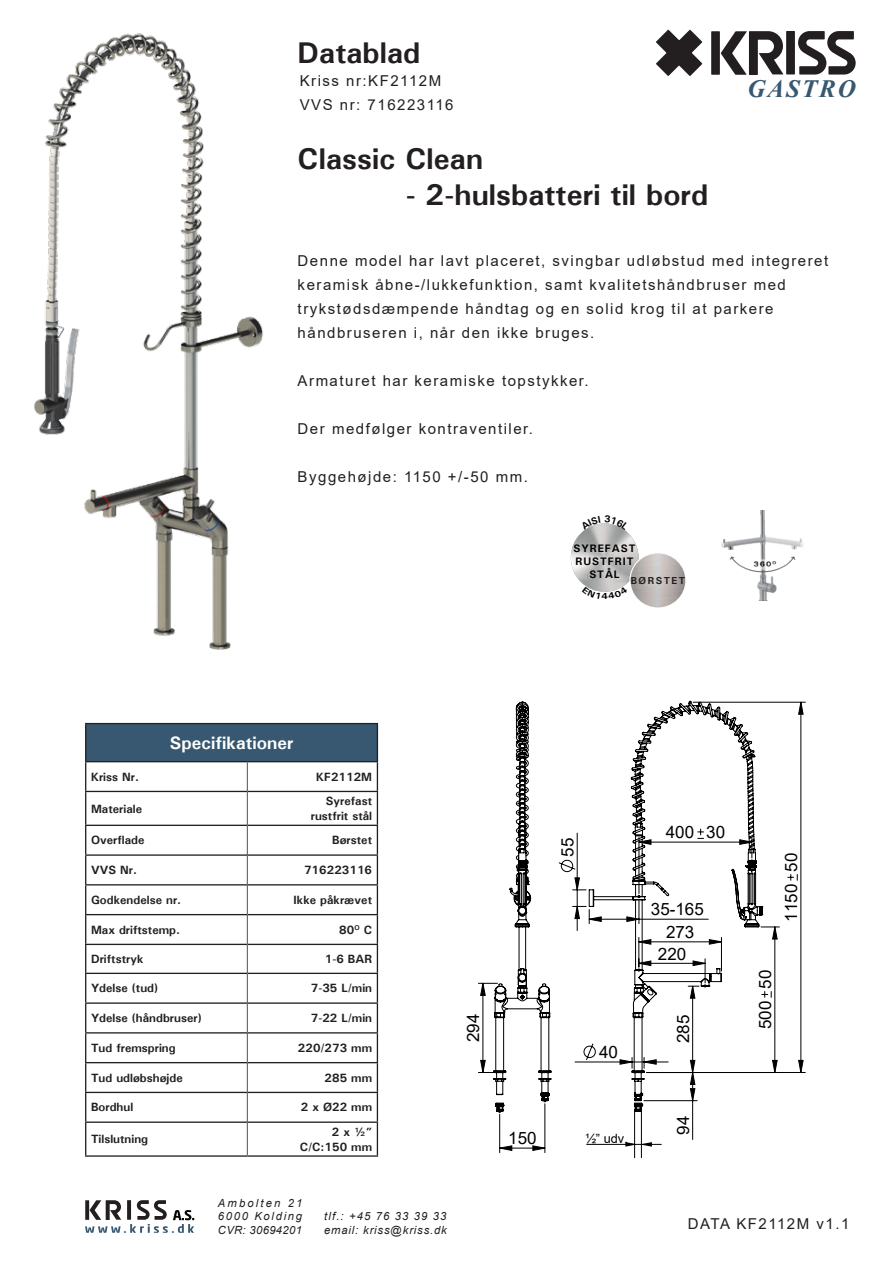
<style>
.page{position:relative;width:893px;height:1263px;background:#fff}
.page>*{position:absolute;margin:0;border:0;box-sizing:border-box;transform-origin:0 0}
.Model_overskrift{font:700 30px "Utah";color:#231f20}
.t1{font:italic 700 24.9px "Times New Roman";letter-spacing:.08em;color:#375870}
.Tabel_overskrift_lil{font:700 18px "Utah";color:#fff}
.t2{font:16.95px "Arial";color:#000}
.Brødtekst{font:15px/24px "Arial";letter-spacing:.1em;color:#231f20}
.t3{font:12.75px "Arial";color:#000}
.Tabel_tekst_lille_ve{font:700 12px "Utah";color:#231f20}
.Tabel_tekst_lille_hø{font:700 12px "Utah";color:#231f20}
.t4{font:italic 11.25px/13.5px "Arial";letter-spacing:.075em;color:#231f20}
.t5{font:italic 11.25px/13.5px "Arial";letter-spacing:.1em;color:#231f20;text-align:justify}
.t6{font:700 10.8px/13px "Utah";letter-spacing:.085em;color:#000001;text-align:center}
.t7{font:700 10.2px "Utah";letter-spacing:.14em;color:#231f20}
</style>
<div class="page">
<svg style="left:798px;top:31px;width:58px;height:44px"></svg>
<div style="left:786px;top:31px;width:9px;height:43px;background:#231f20"></div>
<svg style="left:656px;top:30px;width:46px;height:46px"></svg>
<svg style="left:711px;top:31px;width:72px;height:44px"></svg>
<img style="left:34px;top:33px;width:229px;height:617px">
<hr style="left:544px;top:1104px;width:1px;height:49px;background:#000">
<hr style="left:499px;top:1114px;width:1px;height:39px;background:#000">
<hr style="left:693px;top:702px;width:112px;height:1px;background:#000">
<hr style="left:646px;top:1072px;width:159px;height:1px;background:#000">
<svg style="left:500px;top:1112px;width:194px;height:38px"></svg>
<svg style="left:689px;top:700px;width:90px;height:372px"></svg>
<svg style="left:787px;top:701px;width:17px;height:371px"></svg>
<svg style="left:596px;top:701px;width:167px;height:411px"></svg>
<svg style="left:478px;top:701px;width:118px;height:412px"></svg>
<hr style="left:587px;top:1144px;width:74px;height:1px;background:#000">
<hr style="left:641px;top:1109px;width:1px;height:48px;background:#000">
<hr style="left:634px;top:1109px;width:1px;height:48px;background:#000">
<svg style="left:625px;top:1142px;width:27px;height:5px"></svg>
<img style="left:571px;top:523px;width:67px;height:69px;border-radius:34px">
<img style="left:630px;top:553px;width:56px;height:55px;border-radius:28px">
<div style="left:629px;top:552px;width:57px;height:57px;border:1px solid #fff;border-radius:50%"></div>
<div style="left:86px;top:723px;width:291px;height:39px;background:#375870"></div>
<hr style="left:85px;top:723px;width:162px;height:1px;background:#231f20">
<hr style="left:85px;top:724px;width:1px;height:37px;background:#231f20">
<hr style="left:247px;top:723px;width:131px;height:1px;background:#231f20">
<hr style="left:377px;top:724px;width:1px;height:37px;background:#231f20">
<hr style="left:85px;top:914px;width:162px;height:1px;background:#231f20">
<hr style="left:248px;top:914px;width:130px;height:1px;background:#231f20">
<hr style="left:85px;top:944px;width:162px;height:1px;background:#231f20">
<hr style="left:248px;top:944px;width:130px;height:1px;background:#231f20">
<hr style="left:85px;top:973px;width:162px;height:1px;background:#231f20">
<hr style="left:248px;top:973px;width:130px;height:1px;background:#231f20">
<hr style="left:85px;top:1002px;width:162px;height:2px;background:#231f20">
<hr style="left:248px;top:1002px;width:130px;height:2px;background:#231f20">
<hr style="left:85px;top:1032px;width:162px;height:1px;background:#231f20">
<hr style="left:248px;top:1032px;width:130px;height:1px;background:#231f20">
<hr style="left:85px;top:1062px;width:162px;height:1px;background:#231f20">
<hr style="left:248px;top:1062px;width:130px;height:1px;background:#231f20">
<hr style="left:85px;top:1092px;width:162px;height:1px;background:#231f20">
<hr style="left:248px;top:1092px;width:130px;height:1px;background:#231f20">
<hr style="left:85px;top:1121px;width:162px;height:2px;background:#231f20">
<hr style="left:85px;top:1123px;width:1px;height:32px;background:#231f20">
<hr style="left:248px;top:1121px;width:130px;height:2px;background:#231f20">
<hr style="left:377px;top:1123px;width:1px;height:32px;background:#231f20">
<hr style="left:85px;top:1155px;width:162px;height:2px;background:#231f20">
<hr style="left:247px;top:1155px;width:131px;height:2px;background:#231f20">
<hr style="left:85px;top:761px;width:162px;height:1px;background:#231f20">
<svg style="left:85px;top:762px;width:1px;height:29px"></svg>
<hr style="left:247px;top:761px;width:131px;height:1px;background:#231f20">
<svg style="left:377px;top:762px;width:1px;height:29px"></svg>
<hr style="left:85px;top:791px;width:162px;height:1px;background:#231f20">
<hr style="left:85px;top:792px;width:1px;height:33px;background:#231f20">
<hr style="left:248px;top:791px;width:130px;height:1px;background:#231f20">
<hr style="left:377px;top:792px;width:1px;height:33px;background:#231f20">
<hr style="left:85px;top:825px;width:162px;height:1px;background:#231f20">
<hr style="left:248px;top:825px;width:130px;height:1px;background:#231f20">
<hr style="left:85px;top:854px;width:162px;height:2px;background:#231f20">
<hr style="left:248px;top:854px;width:130px;height:2px;background:#231f20">
<hr style="left:85px;top:884px;width:162px;height:1px;background:#231f20">
<svg style="left:85px;top:826px;width:1px;height:295px"></svg>
<hr style="left:248px;top:884px;width:130px;height:1px;background:#231f20">
<svg style="left:377px;top:826px;width:1px;height:295px"></svg>
<svg style="left:247px;top:762px;width:1px;height:29px"></svg>
<hr style="left:247px;top:791px;width:1px;height:34px;background:#375870">
<hr style="left:247px;top:825px;width:1px;height:30px;background:#375870">
<hr style="left:247px;top:855px;width:1px;height:30px;background:#375870">
<hr style="left:247px;top:885px;width:1px;height:30px;background:#375870">
<svg style="left:247px;top:915px;width:1px;height:58px"></svg>
<hr style="left:247px;top:973px;width:1px;height:30px;background:#375870">
<hr style="left:247px;top:1003px;width:1px;height:30px;background:#375870">
<hr style="left:247px;top:1033px;width:1px;height:30px;background:#375870">
<svg style="left:247px;top:1063px;width:1px;height:29px"></svg>
<hr style="left:247px;top:1092px;width:1px;height:30px;background:#375870">
<hr style="left:247px;top:1122px;width:1px;height:33px;background:#375870">
<img style="left:721px;top:510px;width:83px;height:91px">
<svg style="left:85px;top:1200px;width:109px;height:33px"></svg>
<svg style="left:580px;top:523px;width:49px;height:13px"></svg>
<svg style="left:582px;top:577px;width:46px;height:15px"></svg>
<p class="Model_overskrift" style="left:298px;top:35px;width:124px">Datablad</p>
<p class="Brødtekst" style="left:300px;top:69px;width:143px">Kriss nr:KF2112M</p>
<p class="Brødtekst" style="left:300px;top:93px;width:155px">VVS nr: 716223116</p>
<p class="Model_overskrift" style="left:298px;top:141px;width:187px">Classic Clean</p>
<p class="Model_overskrift" style="left:406px;top:177px;width:304px">- 2-hulsbatteri til bord</p>
<h2 class="t1" style="left:747px;top:71px;width:110px">GASTRO</h2>
<p class="Brødtekst" style="left:298px;top:249px;width:532px">Denne model har lavt placeret, svingbar udløbstud med integreret keramisk åbne-/lukkefunktion, samt kvalitetshåndbruser med trykstødsdæmpende håndtag og en solid krog til at parkere håndbruseren i, når den ikke bruges.</p>
<p class="Brødtekst" style="left:298px;top:369px;width:293px">Armaturet har keramiske topstykker.</p>
<p class="Brødtekst" style="left:298px;top:417px;width:237px">Der medfølger kontraventiler.</p>
<p class="Brødtekst" style="left:298px;top:465px;width:232px">Byggehøjde: 1150 +/-50 mm.</p>
<p class="Tabel_overskrift_lil" style="left:170px;top:732px;width:125px">Specifikationer</p>
<p class="Tabel_tekst_lille_ve" style="left:91px;top:769px;width:50px">Kriss Nr.</p>
<p class="Tabel_tekst_lille_hø" style="left:316px;top:769px;width:57px">KF2112M</p>
<p class="Tabel_tekst_lille_ve" style="left:91px;top:801px;width:53px">Materiale</p>
<p class="Tabel_tekst_lille_hø" style="left:326px;top:794px;width:48px">Syrefast</p>
<p class="Tabel_tekst_lille_hø" style="left:311px;top:809px;width:63px">rustfrit stål</p>
<p class="Tabel_tekst_lille_ve" style="left:91px;top:833px;width:55px">Overflade</p>
<p class="Tabel_tekst_lille_hø" style="left:332px;top:833px;width:41px">Børstet</p>
<p class="Tabel_tekst_lille_ve" style="left:91px;top:863px;width:47px">VVS Nr.</p>
<p class="Tabel_tekst_lille_hø" style="left:304px;top:863px;width:70px">716223116</p>
<p class="Tabel_tekst_lille_ve" style="left:91px;top:892px;width:92px">Godkendelse nr.</p>
<p class="Tabel_tekst_lille_hø" style="left:294px;top:892px;width:80px">Ikke påkrævet</p>
<p class="Tabel_tekst_lille_ve" style="left:91px;top:922px;width:91px">Max driftstemp.</p>
<p class="Tabel_tekst_lille_hø" style="left:339px;top:922px;width:34px">80<sup>O</sup> C</p>
<p class="Tabel_tekst_lille_ve" style="left:91px;top:951px;width:54px">Driftstryk</p>
<p class="Tabel_tekst_lille_hø" style="left:325px;top:951px;width:49px">1-6 BAR</p>
<p class="Tabel_tekst_lille_ve" style="left:91px;top:981px;width:69px">Ydelse (tud)</p>
<p class="Tabel_tekst_lille_hø" style="left:311px;top:981px;width:63px">7-35 L/min</p>
<p class="Tabel_tekst_lille_ve" style="left:91px;top:1011px;width:112px">Ydelse (håndbruser)</p>
<p class="Tabel_tekst_lille_hø" style="left:311px;top:1011px;width:63px">7-22 L/min</p>
<p class="Tabel_tekst_lille_ve" style="left:91px;top:1040px;width:86px">Tud fremspring</p>
<p class="Tabel_tekst_lille_hø" style="left:298px;top:1040px;width:76px">220/273 mm</p>
<p class="Tabel_tekst_lille_ve" style="left:91px;top:1070px;width:93px">Tud udløbshøjde</p>
<p class="Tabel_tekst_lille_hø" style="left:325px;top:1070px;width:49px">285 mm</p>
<p class="Tabel_tekst_lille_ve" style="left:91px;top:1100px;width:44px">Bordhul</p>
<p class="Tabel_tekst_lille_hø" style="left:301px;top:1100px;width:73px">2 x Ø22 mm</p>
<p class="Tabel_tekst_lille_ve" style="left:91px;top:1132px;width:59px">Tilslutning</p>
<p class="Tabel_tekst_lille_hø" style="left:332px;top:1124px;width:42px">2 x ½”</p>
<p class="Tabel_tekst_lille_hø" style="left:300px;top:1139px;width:74px">C/C:150 mm</p>
<p class="t6" style="left:574px;top:542px;width:64px">SYREFAST<br>RUSTFRIT<br>STÅL</p>
<p class="t7" style="left:631px;top:574px;width:56px">BØRSTET</p>
<p class="t2" style="left:462px;top:1042px;width:30px;rotate:-90deg">294</p>
<p class="t2" style="left:556px;top:856px;width:20px;rotate:-90deg">55</p>
<p class="t2" style="left:599px;top:1040px;width:20px">40</p>
<p class="t2" style="left:508px;top:1127px;width:30px">150</p>
<p class="t3" style="left:585px;top:1130px;width:44px">½” udv.</p>
<p class="t2" style="left:666px;top:821px;width:61px">400 30</p>
<p class="t2" style="left:651px;top:898px;width:54px">35-165</p>
<p class="t2" style="left:666px;top:920px;width:30px">273</p>
<p class="t2" style="left:658px;top:942px;width:30px">220</p>
<p class="t2" style="left:671px;top:1043px;width:30px;rotate:-90deg">285</p>
<p class="t2" style="left:671px;top:1135px;width:20px;rotate:-90deg">94</p>
<p class="t2" style="left:780px;top:921px;width:70px;rotate:-90deg">1150 50</p>
<p class="t2" style="left:754px;top:1029px;width:61px;rotate:-90deg">500 50</p>
<p class="t5" style="left:218px;top:1196px;width:86px">Ambolten 21<br>6000 Kolding CVR: 30694201</p>
<p class="t4" style="left:324px;top:1210px;width:124px">tlf.: +45 76 33 39 33 email: kriss@kriss.dk</p>
<p class="Brødtekst" style="left:688px;top:1211px;width:163px">DATA KF2112M v1.1</p>
</div>
